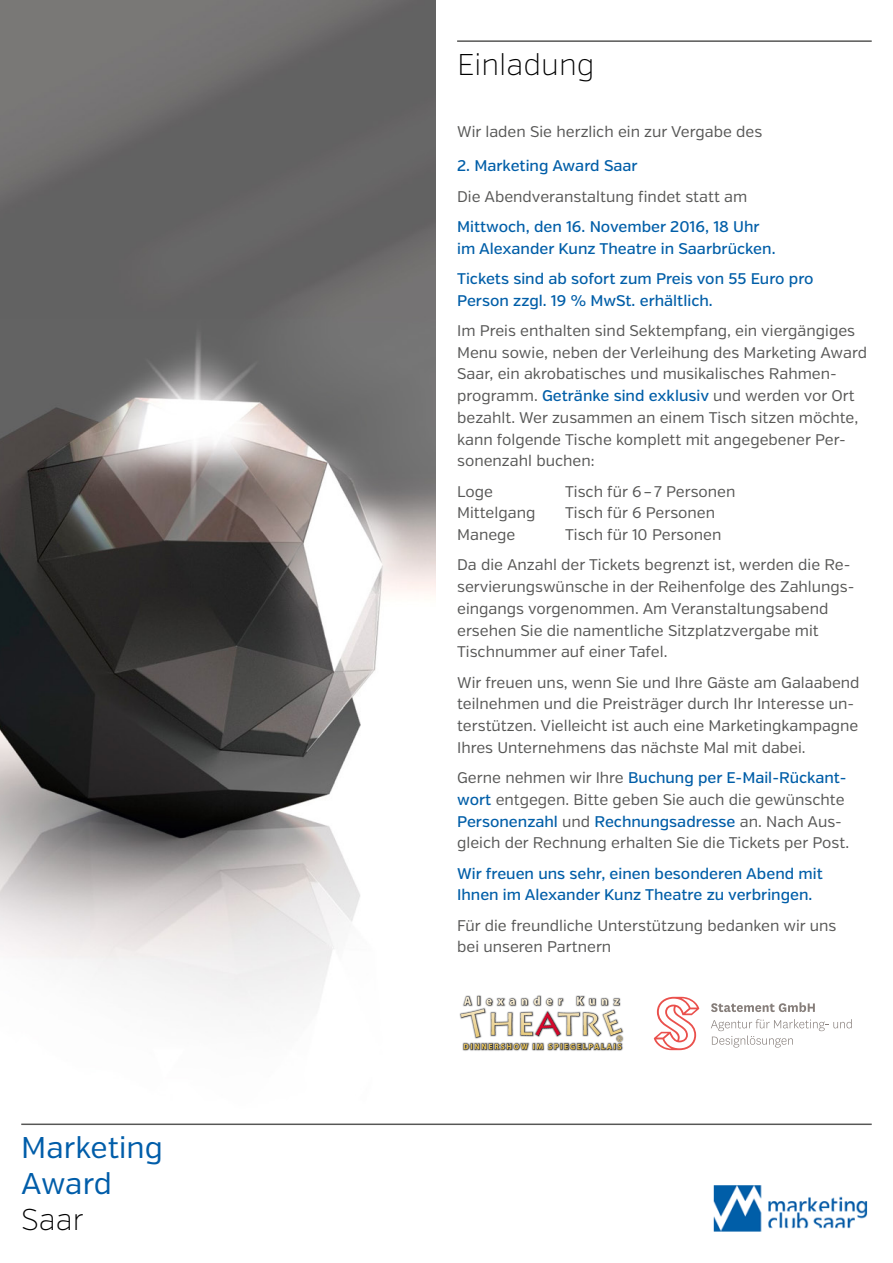
<style>
.page{position:relative;width:893px;height:1263px;background:#fff}
.page>*{position:absolute;margin:0;border:0;box-sizing:border-box;transform-origin:0 0}
.t1{font:30px/36px "Verb";color:#005da9}
.t2{font:200 30px "Verb";color:#000}
.t3{font:15.45px/21.8px "Verb";color:#575756}
.t4{font:500 15.45px/21.8px "Verb";color:#005ea8}
.s1{font-weight:500;color:#005ea8}
</style>
<div class="page">
<img style="left:0;top:0;width:436px;height:1009px">
<hr style="left:457px;top:40px;width:415px;height:2px;background:#575756">
<hr style="left:21px;top:1123px;width:851px;height:2px;background:#575756">
<img style="left:713px;top:1185px;width:155px;height:47px">
<img style="left:459px;top:995px;width:165px;height:56px">
<svg style="left:654px;top:997px;width:45px;height:53px"></svg>
<svg style="left:711px;top:1002px;width:104px;height:10px"></svg>
<svg style="left:711px;top:1019px;width:141px;height:28px"></svg>
<h1 class="t1" style="left:21px;top:1130px;width:143px">Marketing<br>Award</h1>
<h1 class="t2" style="left:21px;top:1202px;width:64px">Saar</h1>
<h1 class="t2" style="left:457px;top:46px;width:139px">Einladung</h1>
<p class="t3" style="left:457px;top:121px;width:307px">Wir laden Sie herzlich ein zur Vergabe des</p>
<p class="t4" style="left:457px;top:155px;width:182px">2. Marketing Award Saar</p>
<p class="t3" style="left:457px;top:185px;width:292px">Die Abendveranstaltung findet statt am</p>
<p class="t4" style="left:457px;top:216px;width:320px">Mittwoch, den 16. November 2016, 18 Uhr im Alexander Kunz Theatre in Saarbrücken.</p>
<p class="t4" style="left:457px;top:268px;width:358px">Tickets sind ab sofort zum Preis von 55 Euro pro<br>Person zzgl. 19 % MwSt. erhältlich.</p>
<p class="t3" style="left:457px;top:320px;width:411px">Im Preis enthalten sind Sektempfang, ein viergängiges Menu sowie, neben der Verleihung des Marketing Award Saar, ein akrobatisches und musikalisches Rahmen&shy;programm. <span class="s1">Getränke sind exklusiv</span> und werden vor Ort bezahlt. Wer zusammen an einem Tisch sitzen möchte, kann folgende Tische komplett mit angegebener Per&shy;sonenzahl buchen:</p>
<p class="t3" style="left:457px;top:480px;width:37px">Loge</p>
<p class="t3" style="left:565px;top:480px;width:172px">Tisch für 6–7 Personen</p>
<p class="t3" style="left:457px;top:502px;width:80px">Mittelgang</p>
<p class="t3" style="left:565px;top:502px;width:152px">Tisch für 6 Personen</p>
<p class="t3" style="left:457px;top:524px;width:60px">Manege</p>
<p class="t3" style="left:457px;top:520px;width:395px;line-height:30.3px;text-indent:108px">Tisch für 10 Personen<br>Da die Anzahl der Tickets begrenzt ist, werden die Re-</p>
<p class="t3" style="left:457px;top:576px;width:399px">servierungswünsche in der Reihenfolge des Zahlungs&shy;eingangs vorgenommen. Am Veranstaltungsabend ersehen Sie die namentliche Sitzplatzvergabe mit Tischnummer auf einer Tafel.</p>
<p class="t3" style="left:457px;top:671px;width:404px">Wir freuen uns, wenn Sie und Ihre Gäste am Galaabend teilnehmen und die Preisträger durch Ihr Interesse un&shy;terstützen. Vielleicht ist auch eine Marketingkampagne Ihres Unternehmens das nächste Mal mit dabei.</p>
<p class="t3" style="left:457px;top:767px;width:393px">Gerne nehmen wir Ihre <span class="s1">Buchung per E-Mail-Rückant&shy;wort</span> entgegen. Bitte geben Sie auch die gewünschte <span class="s1">Personenzahl</span> und <span class="s1">Rechnungsadresse</span> an. Nach Aus&shy;gleich der Rechnung erhalten Sie die Tickets per Post.</p>
<p class="t4" style="left:457px;top:862px;width:367px">Wir freuen uns sehr, einen besonderen Abend mit<br>Ihnen im Alexander Kunz Theatre zu verbringen.</p>
<p class="t3" style="left:457px;top:914px;width:381px">Für die freundliche Unterstützung bedanken wir uns bei unseren Partnern</p>
</div>
